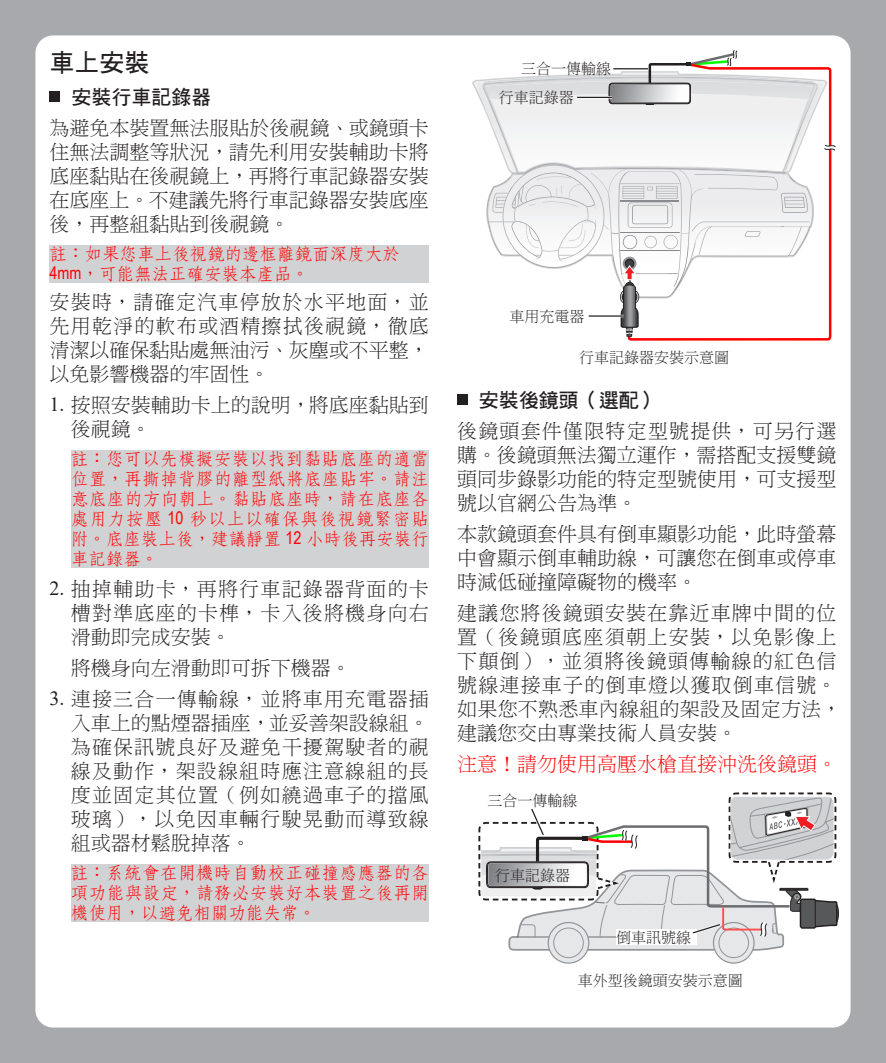
<style>
.page{position:relative;width:886px;height:1063px;background:#a8a9ad}
.page>*{position:absolute;margin:0;border:0;box-sizing:border-box;transform-origin:0 0}
.t1{font:25px "DF Hei W7 WINP BF";color:#231f20}
.t2{font:20px/24px "DF Ming W3 WINP BF";color:#231f20;text-align:justify}
.t3{font:20px/24px "DF Ming W3 WINP BF";letter-spacing:.055em;color:#231f20}
.t4{font:20px "DF Ming W3 WINP BF";color:#f00}
.t5{font:20px "DF Hei W7 WINP BF";color:#231f20}
.t6{font:17.5px/20px "DF Fang Song W4 HKP BF";letter-spacing:.025em;color:#f00;text-align:justify}
.t7{font:17.5px/20px "DF Fang Song W4 HKP BF";color:#f00}
.t8{font:15px/28.5px "DF Ming W3 WINP BF";color:#231f20}
.s1{font-family:"Arial Narrow"}
.s2{font-family:"Times New Roman"}
</style>
<div class="page">
<div style="left:35px;top:35px;width:815px;height:993px;background:#fff;border-radius:18px"></div>
<svg style="left:472px;top:50px;width:364px;height:287px"></svg>
<hr style="left:589px;top:315px;width:34px;height:2px;background:#231f20">
<hr style="left:613px;top:68px;width:35px;height:2px;background:#fff">
<hr style="left:613px;top:68px;width:35px;height:1px;background:#231f20">
<hr style="left:577px;top:96px;width:35px;height:3px;background:#fff">
<hr style="left:577px;top:97px;width:35px;height:1px;background:#231f20">
<div style="left:457px;top:394px;width:11px;height:11px;background:#231f20"></div>
<div style="left:829px;top:902px;width:10px;height:23px;border:1px solid #231f20;border-radius:50%"></div>
<svg style="left:548px;top:923px;width:41px;height:40px"></svg>
<div style="left:548px;top:922px;width:41px;height:42px;border:1px solid #939598;border-radius:50%"></div>
<svg style="left:713px;top:923px;width:41px;height:40px"></svg>
<div style="left:713px;top:922px;width:41px;height:42px;border:1px solid #939598;border-radius:50%"></div>
<svg style="left:478px;top:792px;width:360px;height:166px"></svg>
<div style="left:50px;top:245px;width:379px;height:37px;background:#d1d2d4"></div>
<div style="left:50px;top:91px;width:10px;height:10px;background:#231f20"></div>
<div style="left:71px;top:450px;width:358px;height:118px;background:#d1d2d4"></div>
<div style="left:71px;top:864px;width:358px;height:57px;background:#d1d2d4"></div>
<p class="t1" style="left:50px;top:50px;width:101px">車上安裝</p>
<p class="t5" style="left:71px;top:87px;width:141px">安裝行車記錄器</p>
<p class="t2" style="left:50px;top:116px;width:381px">為避免本裝置無法服貼於後視鏡、或鏡頭卡住無法調整等狀況，請先利用安裝輔助卡將底座黏貼在後視鏡上，再將行車記錄器安裝在底座上。不建議先將行車記錄器安裝底座後，再整組黏貼到後視鏡。</p>
<p class="t7" style="left:50px;top:245px;width:352px">註：如果您車上後視鏡的邊框離鏡面深度大於<br><span class="s1">4mm</span>，可能無法正確安裝本產品。</p>
<p class="t2" style="left:50px;top:290px;width:381px">安裝時，請確定汽車停放於水平地面，並先用乾淨的軟布或酒精擦拭後視鏡，徹底清潔以確保黏貼處無油污、灰塵或不平整，以免影響機器的牢固性。</p>
<p class="t2" style="left:71px;top:393px;width:359px;text-indent:-21px"><span class="s2">1.</span> 按照安裝輔助卡上的說明，將底座黏貼到後視鏡。</p>
<p class="t6" style="left:71px;top:450px;width:359px">註：您可以先模擬安裝以找到黏貼底座的適當位置，再撕掉背膠的離型紙將底座貼牢。請注意底座的方向朝上。黏貼底座時，請在底座各處用力按壓 <span class="s1">10</span> 秒以上以確保與後視鏡緊密貼附。底座裝上後，建議靜置 <span class="s1">12</span> 小時後再安裝行車記錄器。</p>
<p class="t2" style="left:71px;top:577px;width:359px;text-indent:-21px"><span class="s2">2.</span> 抽掉輔助卡，再將行車記錄器背面的卡槽對準底座的卡榫，卡入後將機身向右滑動即完成安裝。</p>
<p class="t2" style="left:71px;top:656px;width:281px">將機身向左滑動即可拆下機器。</p>
<p class="t2" style="left:71px;top:687px;width:359px;text-indent:-21px"><span class="s2">3.</span> 連接三合一傳輸線，並將車用充電器插入車上的點煙器插座，並妥善架設線組。為確保訊號良好及避免干擾駕駛者的視線及動作，架設線組時應注意線組的長度並固定其位置（例如繞過車子的擋風玻璃），以免因車輛行駛晃動而導致線組或器材鬆脫掉落。</p>
<p class="t6" style="left:71px;top:864px;width:359px">註：系統會在開機時自動校正碰撞感應器的各項功能與設定，請務必安裝好本裝置之後再開機使用，以避免相關功能失常。</p>
<p class="t8" style="left:499px;top:55px;width:114px;text-indent:22px">三合一傳輸線行車記錄器</p>
<p class="t8" style="left:509px;top:302px;width:76px">車用充電器</p>
<p class="t8" style="left:579px;top:343px;width:152px">行車記錄器安裝示意圖</p>
<p class="t5" style="left:479px;top:390px;width:181px">安裝後鏡頭（選配）</p>
<p class="t2" style="left:457px;top:419px;width:381px">後鏡頭套件僅限特定型號提供，可另行選購。後鏡頭無法獨立運作，需搭配支援雙鏡頭同步錄影功能的特定型號使用，可支援型號以官網公告為準。</p>
<p class="t2" style="left:457px;top:522px;width:381px">本款鏡頭套件具有倒車顯影功能，此時螢幕中會顯示倒車輔助線，可讓您在倒車或停車時減低碰撞障礙物的機率。</p>
<p class="t3" style="left:457px;top:601px;width:386px">建議您將後鏡頭安裝在靠近車牌中間的位置（後鏡頭底座須朝上安裝，以免影像上下顛倒），並須將後鏡頭傳輸線的紅色信號線連接車子的倒車燈以獲取倒車信號。如果您不熟悉車內線組的架設及固定方法，建議您交由專業技術人員安裝。</p>
<p class="t4" style="left:457px;top:754px;width:382px">注意！請勿使用高壓水槍直接沖洗後鏡頭。</p>
<p class="t8" style="left:488px;top:786px;width:91px">三合一傳輸線</p>
<p class="t8" style="left:495px;top:861px;width:76px">行車記錄器</p>
<p class="t8" style="left:616px;top:923px;width:77px">倒車訊號線</p>
<p class="t8" style="left:578px;top:966px;width:166px">車外型後鏡頭安裝示意圖</p>
</div>
